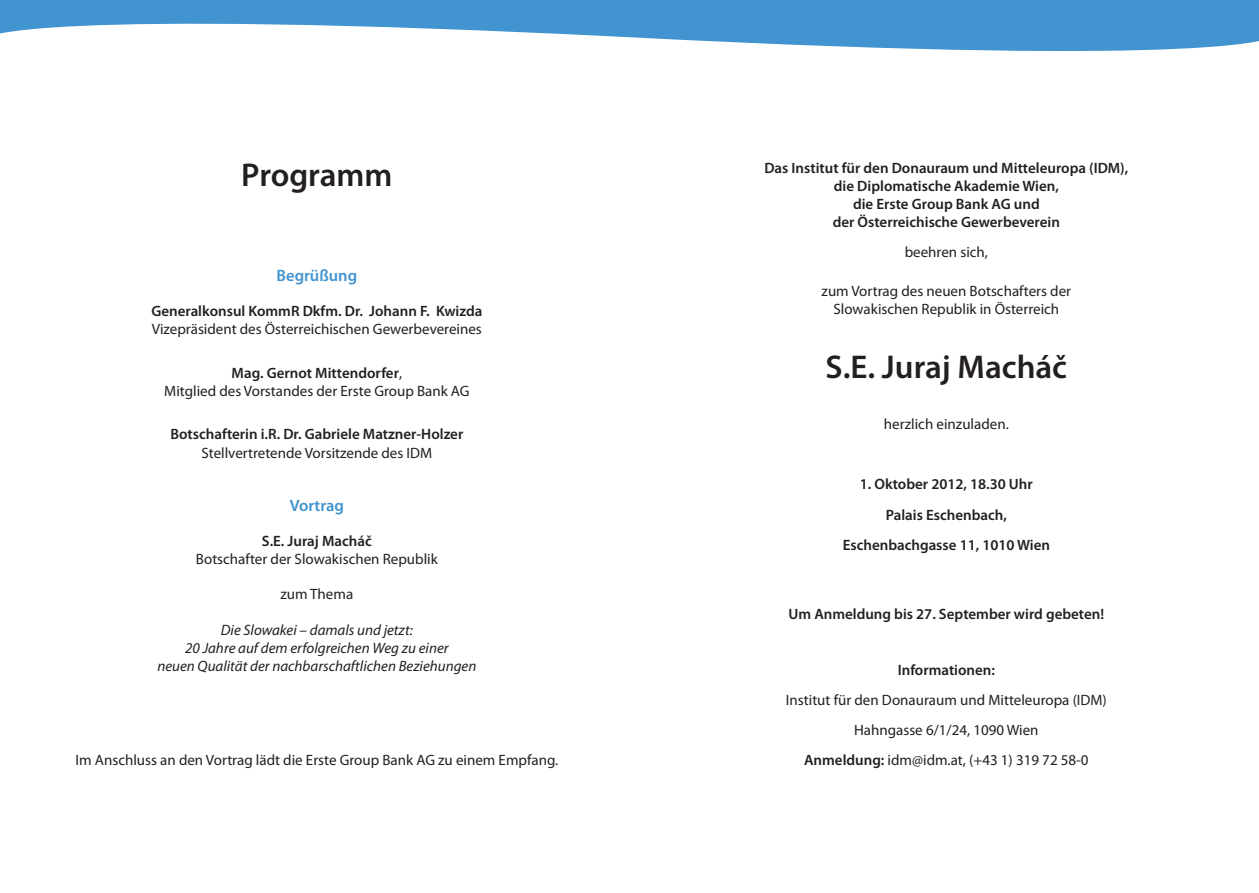
<style>
.page{position:relative;width:1259px;height:893px;background:#fff}
.page>*{position:absolute;margin:0;border:0;box-sizing:border-box;transform-origin:0 0}
.t1{font:600 33px "Myriad Pro";color:#231f20}
.t2{font:600 16.5px "Myriad Pro";color:#4194d0}
.t3{font:15px/30.3px "Myriad Pro";color:#231f20;text-align:center}
.t4{font:600 15px/18px "Myriad Pro";color:#231f20;text-align:center}
.t5{font:italic 15px/18.1px "Myriad Pro";color:#231f20;text-align:center}
.s1{font-weight:600}
</style>
<div class="page">
<svg style="left:0;top:0;width:1259px;height:51px;fill:#4194d0"></svg>
<h1 class="t1" style="left:241px;top:154px;width:153px">Programm</h1>
<p class="t2" style="left:277px;top:265px;width:82px">Begrüßung</p>
<p class="t4" style="left:151px;top:302px;width:332px">Generalkonsul KommR Dkfm. Dr. Johann F. Kwizda</p>
<p class="t3" style="left:152px;top:314px;width:331px">Vizepräsident des Österreichischen Gewerbevereines</p>
<p class="t3" style="left:164px;top:363px;width:307px;line-height:18.1px"><span class="s1">Mag. Gernot Mittendorfer</span>,<br>Mitglied des Vorstandes der Erste Group Bank AG</p>
<p class="t4" style="left:170px;top:425px;width:294px">Botschafterin i.R. Dr. Gabriele Matzner-Holzer</p>
<p class="t3" style="left:201px;top:437px;width:232px">Stellvertretende Vorsitzende des IDM</p>
<p class="t2" style="left:290px;top:495px;width:56px">Vortrag</p>
<p class="t4" style="left:262px;top:532px;width:111px">S.E. Juraj Macháč</p>
<p class="t3" style="left:196px;top:544px;width:243px">Botschafter der Slowakischen Republik</p>
<p class="t3" style="left:280px;top:579px;width:74px">zum Thema</p>
<p class="t5" style="left:157px;top:620px;width:320px">Die Slowakei – damals und jetzt:<br>20 Jahre auf dem erfolgreichen Weg zu einer<br>neuen Qualität der nachbarschaftlichen Beziehungen</p>
<p class="t3" style="left:75px;top:745px;width:484px">Im Anschluss an den Vortrag lädt die Erste Group Bank AG zu einem Empfang.</p>
<p class="t4" style="left:764px;top:158px;width:365px">Das Institut für den Donauraum und Mitteleuropa (IDM), die Diplomatische Akademie Wien,<br>die Erste Group Bank AG und<br>der Österreichische Gewerbeverein</p>
<p class="t3" style="left:904px;top:237px;width:85px">beehren sich,</p>
<p class="t3" style="left:821px;top:282px;width:251px;line-height:18px">zum Vortrag des neuen Botschafters der<br>Slowakischen Republik in Österreich</p>
<h1 class="t1" style="left:825px;top:346px;width:243px">S.E. Juraj Macháč</h1>
<p class="t3" style="left:884px;top:409px;width:126px">herzlich einzuladen.</p>
<p class="t4" style="left:842px;top:469px;width:209px;line-height:30.3px">1. Oktober 2012, 18.30 Uhr<br>Palais Eschenbach,<br>Eschenbachgasse 11, 1010 Wien</p>
<p class="t4" style="left:788px;top:604px;width:317px">Um Anmeldung bis 27. September wird gebeten!</p>
<p class="t4" style="left:897px;top:660px;width:99px">Informationen:</p>
<p class="t3" style="left:786px;top:684px;width:322px">Institut für den Donauraum und Mitteleuropa (IDM)<br>Hahngasse 6/1/24, 1090 Wien<br><span class="s1">Anmeldung:</span> idm@idm.at, (+43 1) 319 72 58-0</p>
</div>
